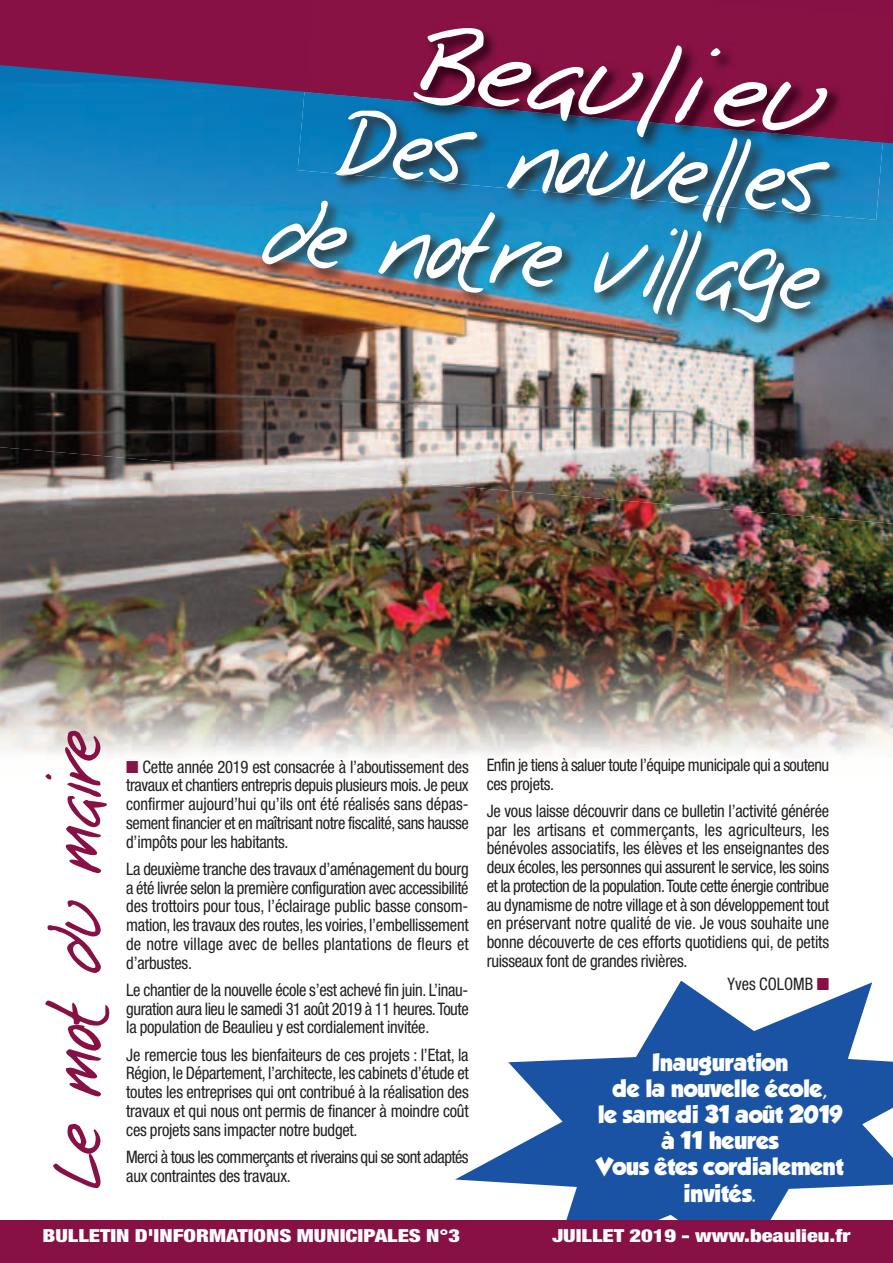
<style>
.page{position:relative;width:893px;height:1263px;background:#fff}
.page>*{position:absolute;margin:0;border:0;box-sizing:border-box;transform-origin:0 0}
.t1{font:96.75px "Gulliver";color:#fff;scale:1.17 1}
.t2{font:88.5px "Gulliver";color:#fff;scale:.95 1}
.t3{font:69.3px "Gulliver";color:#871144;scale:.95 1}
.t4{font:21.9px/26.2px "GROBOLD";color:#fff;text-align:center}
.t5{font:900 condensed 18px "Helvetica Neue";color:#fff;scale:1.25 1}
.t6{font:condensed 17.25px/18.8px "Helvetica Neue";letter-spacing:-.015em;color:#231f20;text-align:justify;scale:.96 1}
.t7{font:condensed 17.25px/18.8px "Helvetica Neue";letter-spacing:-.035em;color:#231f20;scale:.96 1}
.t8{font:condensed 17.25px "Helvetica Neue";letter-spacing:-.015em;color:#231f20;scale:.95 1}
.s1{color:#871144}
</style>
<div class="page">
<img style="left:0;top:525px;width:893px;height:233px">
<svg style="left:455px;top:980px;width:438px;height:240px;fill:#1a53a4"></svg>
<img style="left:0;top:144px;width:893px;height:381px">
<div style="left:0;top:1220px;width:893px;height:43px;background:#871144"></div>
<svg style="left:0;top:0;width:893px;height:144px;background:#4d4179"></svg>
<img style="left:298px;top:92px;width:585px;height:128px">
<img style="left:335px;top:143px;width:348px;height:53px">
<img style="left:304px;top:0;width:589px;height:143px">
<h1 class="t1" style="left:419px;top:25px;width:352px;rotate:5deg">Beaulieu</h1>
<h2 class="t2" style="left:267px;top:195px;width:586px;rotate:5deg">de notre village</h2>
<h3 class="t3" style="left:48px;top:1188px;width:483px;rotate:-90deg">Le mot du maire</h3>
<p class="t6" style="left:126px;top:759px;width:358px"><span class="s1">■</span> Cette année 2019 est consacrée à l’aboutissement des travaux et chantiers entrepris depuis plusieurs mois. Je peux confirmer aujourd’hui qu’ils ont été réalisés sans dépas&shy;sement financier et en maîtrisant notre fiscalité, sans hausse d’impôts pour les habitants.</p>
<p class="t6" style="left:126px;top:861px;width:358px">La deuxième tranche des travaux d’aménagement du bourg a été livrée selon la première configuration avec accessibilité des trottoirs pour tous, l’éclairage public basse consom&shy;mation, les travaux des routes, les voiries, l’embellissement de notre village avec de belles plantations de fleurs et d’arbustes.</p>
<p class="t6" style="left:126px;top:982px;width:358px">Le chantier de la nouvelle école s’est achevé fin juin. L’inau&shy;guration aura lieu le samedi 31 août 2019 à 11 heures. Toute la population de Beaulieu y est cordialement invitée.</p>
<p class="t6" style="left:126px;top:1047px;width:358px">Je remercie tous les bienfaiteurs de ces projets : l’Etat, la Région, le Département, l’architecte, les cabinets d’étude et toutes les entreprises qui ont contribué à la réalisation des travaux et qui nous ont permis de financer à moindre coût ces projets sans impacter notre budget.</p>
<p class="t7" style="left:126px;top:1149px;width:358px">Merci à tous les commerçants et riverains qui se sont adaptés aux contraintes des travaux.</p>
<p class="t6" style="left:487px;top:757px;width:358px">Enfin je tiens à saluer toute l’équipe municipale qui a soutenu ces projets.</p>
<p class="t6" style="left:487px;top:803px;width:358px">Je vous laisse découvrir dans ce bulletin l’activité générée par les artisans et commerçants, les agriculteurs, les bénévoles associatifs, les élèves et les enseignantes des deux écoles, les personnes qui assurent le service, les soins et la protection de la population. Toute cette énergie contribue au dynamisme de notre village et à son développement tout en préservant notre qualité de vie. Je vous souhaite une bonne découverte de ces efforts quotidiens qui, de petits ruisseaux font de grandes rivières.</p>
<p class="t8" style="left:727px;top:977px;width:109px">Yves COLOMB <span class="s1">■</span></p>
<p class="t4" style="left:596px;top:1051px;width:249px">Inauguration<br>de la nouvelle école,<br>le samedi 31 août 2019 à 11 heures<br>Vous êtes cordialement invités.</p>
<p class="t5" style="left:43px;top:1229px;width:336px">BULLETIN D'INFORMATIONS MUNICIPALES N°3</p>
<p class="t5" style="left:552px;top:1229px;width:240px">JUILLET 2019 - www.beaulieu.fr</p>
</div>
